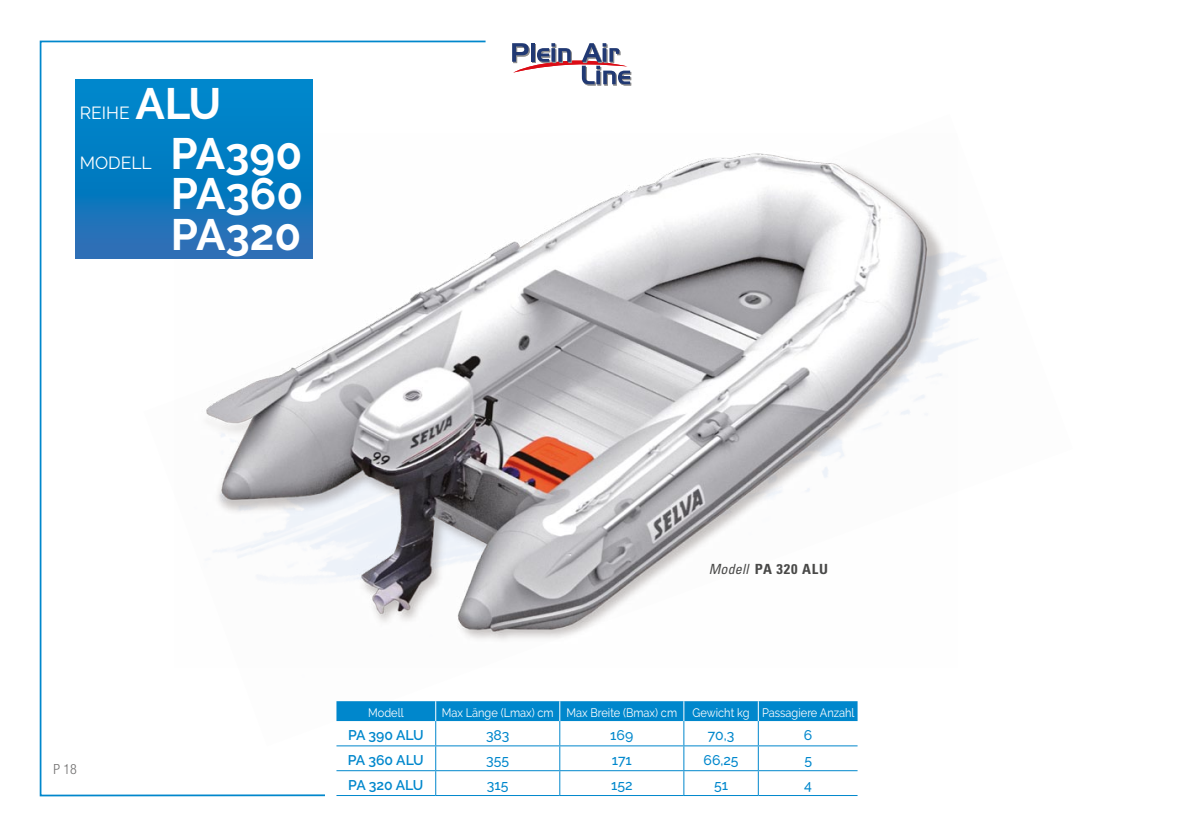
<style>
.page{position:relative;width:1201px;height:834px;background:#fff}
.page>*{position:absolute;margin:0;border:0;box-sizing:border-box;transform-origin:0 0}
.t1{font:700 43.75px/40.2px "Raleway";color:#fff;text-align:justify}
.t2{font:17.5px "Raleway";color:#fff}
.t3{font:500 14px "Raleway";color:#0087cc}
.t4{font:600 14px "Raleway";color:#0087cc}
.t5{font:700 condensed 14px "Univers LT Std";letter-spacing:.05em;color:#4a4a49;scale:1.04 1}
.t6{font:300 condensed 14px "Helvetica Neue LT Std";color:#706f6f}
.t7{font:12.25px "Raleway";color:#fff;scale:.9 1}
.s1{font-weight:400;font-style:italic}
</style>
<div class="page">
<svg style="left:39px;top:40px;width:593px;height:757px"></svg>
<div style="left:325px;top:786px;width:551px;height:36px;background:#fff"></div>
<img style="left:144px;top:114px;width:843px;height:632px">
<svg style="left:512px;top:43px;width:119px;height:43px"></svg>
<img style="left:175px;top:133px;width:782px;height:534px">
<svg style="left:75px;top:79px;width:238px;height:179px;background:#0b7bc1"></svg>
<svg style="left:336px;top:701px;width:521px;height:93px"></svg>
<hr style="left:336px;top:745px;width:100px;height:1px;background:#0087cc">
<hr style="left:436px;top:745px;width:124px;height:1px;background:#0087cc">
<hr style="left:560px;top:745px;width:124px;height:1px;background:#0087cc">
<hr style="left:684px;top:745px;width:74px;height:1px;background:#0087cc">
<hr style="left:758px;top:745px;width:99px;height:1px;background:#0087cc">
<hr style="left:336px;top:770px;width:100px;height:1px;background:#0087cc">
<hr style="left:436px;top:770px;width:124px;height:1px;background:#0087cc">
<hr style="left:560px;top:770px;width:124px;height:1px;background:#0087cc">
<hr style="left:684px;top:770px;width:74px;height:1px;background:#0087cc">
<hr style="left:758px;top:770px;width:99px;height:1px;background:#0087cc">
<hr style="left:336px;top:794px;width:100px;height:1px;background:#0087cc">
<hr style="left:436px;top:794px;width:124px;height:1px;background:#0087cc">
<hr style="left:560px;top:794px;width:124px;height:1px;background:#0087cc">
<hr style="left:684px;top:794px;width:74px;height:1px;background:#0087cc">
<hr style="left:758px;top:794px;width:99px;height:1px;background:#0087cc">
<h1 class="t1" style="left:135px;top:84px;width:87px">ALU</h1>
<h2 class="t2" style="left:80px;top:153px;width:74px">MODELL</h2>
<h2 class="t2" style="left:80px;top:102px;width:51px">REIHE</h2>
<h1 class="t1" style="left:170px;top:134px;width:134px">PA390<br>PA360<br>PA320</h1>
<p class="t6" style="left:53px;top:761px;width:25px">P 18</p>
<p class="t5" style="left:709px;top:560px;width:116px"><span class="s1">Modell</span> PA 320 ALU</p>
<p class="t7" style="left:368px;top:705px;width:41px">Modell</p>
<p class="t7" style="left:442px;top:705px;width:263px">Max Länge (Lmax) cm Max Breite (Bmax) cm</p>
<p class="t7" style="left:692px;top:705px;width:181px">Gewicht kg Passagiere Anzahl</p>
<p class="t4" style="left:348px;top:726px;width:58px">PA 390 ALU</p>
<p class="t3" style="left:486px;top:726px;width:25px">383</p>
<p class="t3" style="left:610px;top:726px;width:25px">169</p>
<p class="t3" style="left:707px;top:726px;width:28px">70,3</p>
<p class="t3" style="left:804px;top:726px;width:10px">6</p>
<p class="t4" style="left:348px;top:751px;width:59px">PA 360 ALU</p>
<p class="t3" style="left:486px;top:751px;width:24px">355</p>
<p class="t3" style="left:612px;top:751px;width:22px">171</p>
<p class="t3" style="left:703px;top:751px;width:37px">66,25</p>
<p class="t3" style="left:804px;top:751px;width:9px">5</p>
<p class="t4" style="left:348px;top:776px;width:58px">PA 320 ALU</p>
<p class="t3" style="left:487px;top:776px;width:23px">315</p>
<p class="t3" style="left:611px;top:776px;width:23px">152</p>
<p class="t3" style="left:714px;top:776px;width:15px">51</p>
<p class="t3" style="left:804px;top:776px;width:9px">4</p>
</div>
